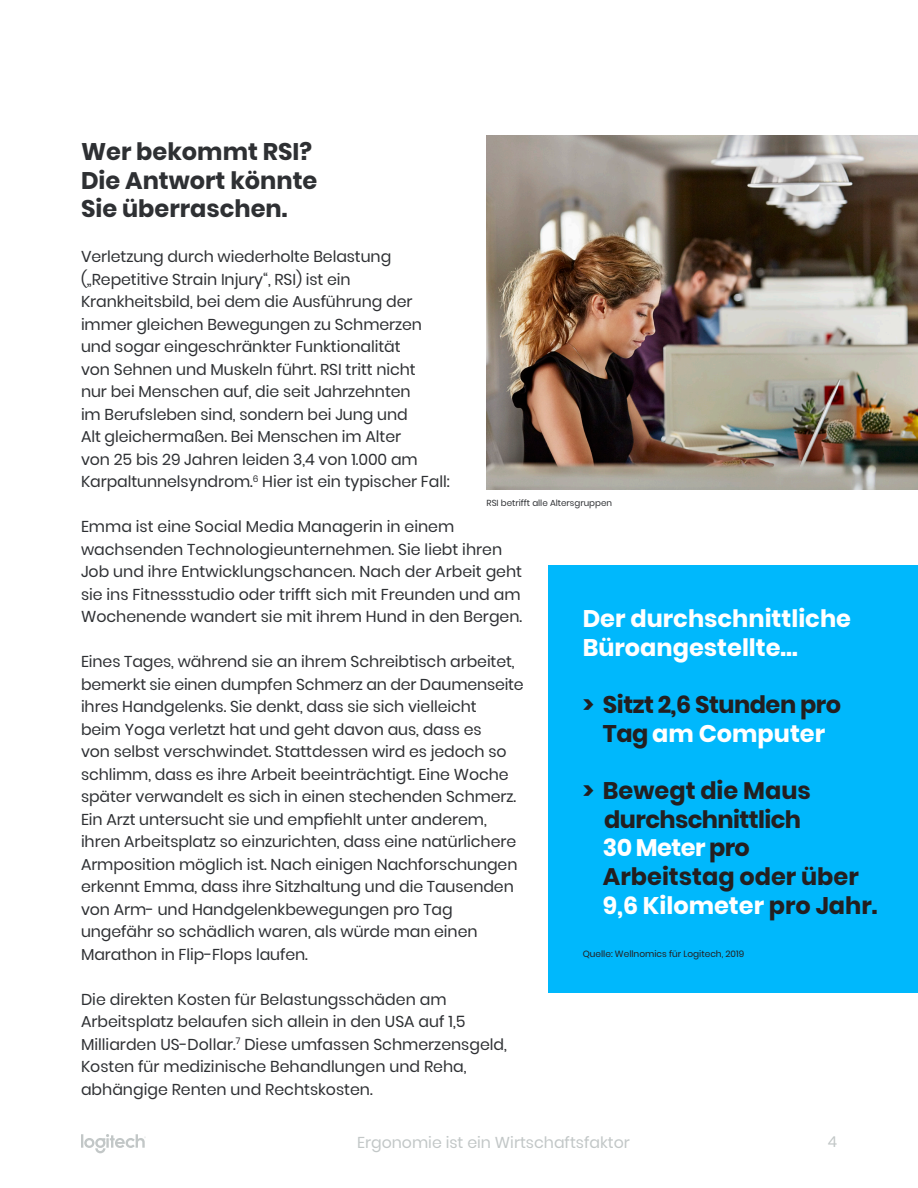
<style>
.page{position:relative;width:918px;height:1188px;background:#fff}
.page>*{position:absolute;margin:0;border:0;box-sizing:border-box;transform-origin:0 0}
.t1{font:700 24px/28.8px "Poppins";color:#231f20}
.t2{font:700 24px "Poppins";color:#2e3033}
.t3{font:700 24px/28.8px "Poppins";color:#fff}
.t4{font:700 24px/28.5px "Poppins";letter-spacing:-.02em;color:#231f20;text-align:center}
.t5{font:15.75px/22.5px "Poppins";letter-spacing:-.005em;color:#2e3033}
.t6{font:15.75px "Poppins";color:#c2c7c7}
.t7{font:15px "Poppins";color:#c2c7c7}
.t8{font:9px "Poppins";color:#231f20}
.t9{font:8.7px "Poppins";color:#2e3033}
.s1{color:#fff}
</style>
<div class="page">
<svg style="left:81px;top:1134px;width:65px;height:19px"></svg>
<img style="left:487px;top:135px;width:431px;height:354px">
<div style="left:548px;top:565px;width:370px;height:428px;background:#00b8fc"></div>
<p class="t2" style="left:81px;top:138px;width:233px">Wer bekommt RSI?</p>
<p class="t2" style="left:81px;top:166px;width:238px">Die Antwort könnte</p>
<p class="t2" style="left:81px;top:195px;width:208px">Sie überraschen.</p>
<p class="t5" style="left:81px;top:246px;width:370px">Verletzung durch wiederholte Belastung („Repetitive Strain Injury“, RSI) ist ein Krankheitsbild, bei dem die Ausführung der immer gleichen Bewegungen zu Schmerzen und sogar eingeschränkter Funktionalität<br>von Sehnen und Muskeln führt. RSI tritt nicht<br>nur bei Menschen auf, die seit Jahrzehnten<br>im Berufsleben sind, sondern bei Jung und<br>Alt gleichermaßen. Bei Menschen im Alter<br>von 25 bis 29 Jahren leiden 3,4 von 1.000 am Karpaltunnelsyndrom.<sup>6</sup> Hier ist ein typischer Fall:</p>
<p class="t5" style="left:81px;top:516px;width:443px">Emma ist eine Social Media Managerin in einem wachsenden Technologieunternehmen. Sie liebt ihren Job und ihre Entwicklungschancen. Nach der Arbeit geht sie ins Fitnessstudio oder trifft sich mit Freunden und am Wochenende wandert sie mit ihrem Hund in den Bergen.</p>
<p class="t5" style="left:81px;top:651px;width:444px">Eines Tages, während sie an ihrem Schreibtisch arbeitet, bemerkt sie einen dumpfen Schmerz an der Daumenseite ihres Handgelenks. Sie denkt, dass sie sich vielleicht<br>beim Yoga verletzt hat und geht davon aus, dass es<br>von selbst verschwindet. Stattdessen wird es jedoch so schlimm, dass es ihre Arbeit beeinträchtigt. Eine Woche später verwandelt es sich in einen stechenden Schmerz.<br>Ein Arzt untersucht sie und empfiehlt unter anderem, ihren Arbeitsplatz so einzurichten, dass eine natürlichere Armposition möglich ist. Nach einigen Nachforschungen erkennt Emma, dass ihre Sitzhaltung und die Tausenden von Arm- und Handgelenkbewegungen pro Tag ungefähr so schädlich waren, als würde man einen Marathon in Flip-Flops laufen.</p>
<p class="t5" style="left:81px;top:988px;width:427px">Die direkten Kosten für Belastungsschäden am Arbeitsplatz belaufen sich allein in den USA auf 1,5<br>Milliarden US-Dollar.<sup>7</sup> Diese umfassen Schmerzensgeld, Kosten für medizinische Behandlungen und Reha, abhängige Renten und Rechtskosten.</p>
<p class="t9" style="left:487px;top:498px;width:127px">RSI betrifft alle Altersgruppen</p>
<p class="t3" style="left:583px;top:604px;width:270px">Der durchschnittliche<br>Büroangestellte…</p>
<p class="t4" style="left:583px;top:691px;width:260px">&gt; Sitzt 2,6 Stunden pro<br>Tag <span class="s1">am Computer</span></p>
<p class="t1" style="left:603px;top:776px;width:276px;text-indent:-20px">&gt; Bewegt die Maus durchschnittlich<br><span class="s1">30 Meter</span> pro<br>Arbeitstag oder über<br><span class="s1">9,6 Kilometer</span> pro Jahr.</p>
<p class="t8" style="left:583px;top:949px;width:163px">Quelle: Wellnomics für Logitech, 2019</p>
<p class="t6" style="left:357px;top:1134px;width:274px">Ergonomie ist ein Wirtschaftsfaktor</p>
<p class="t7" style="left:828px;top:1134px;width:11px">4</p>
</div>
